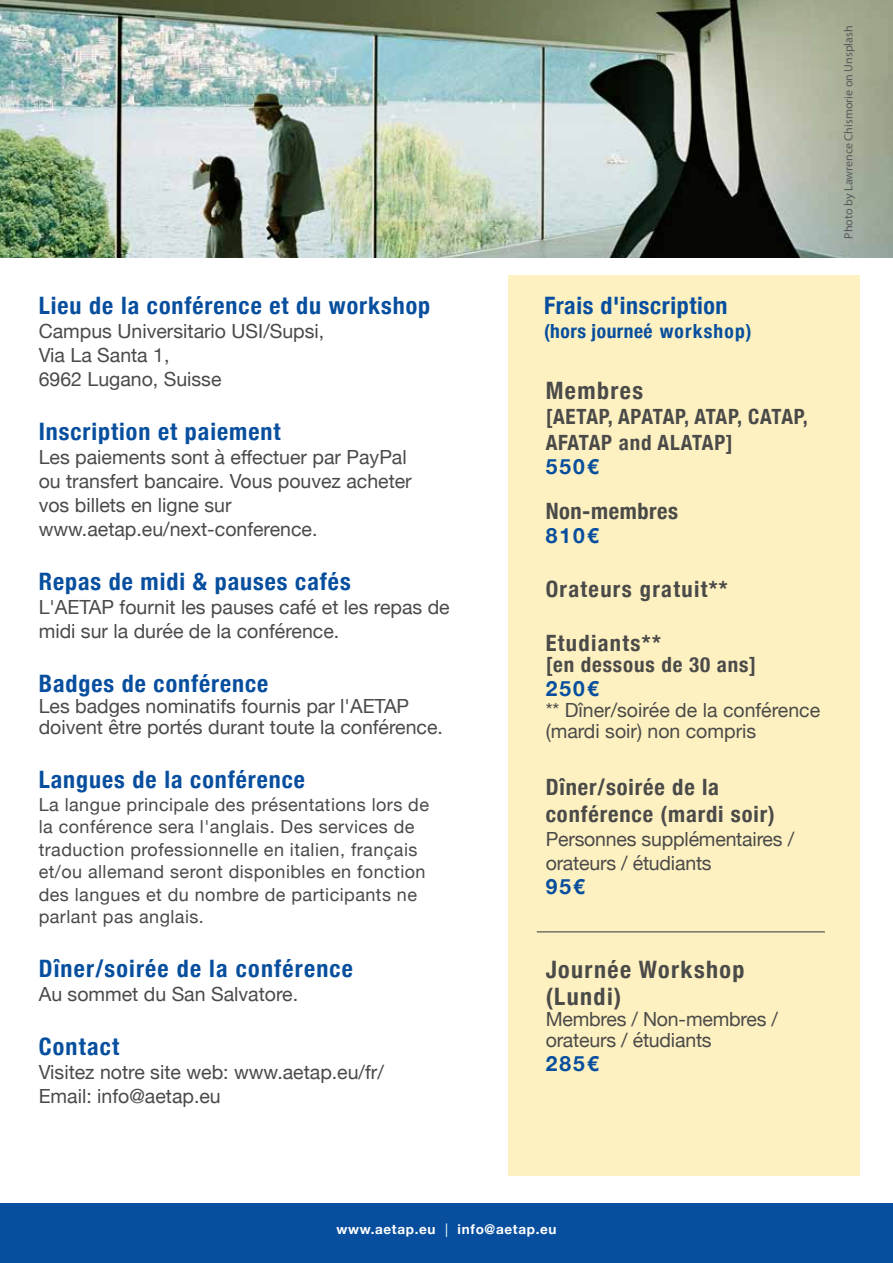
<style>
.page{position:relative;width:893px;height:1263px;background:#fff}
.page>*{position:absolute;margin:0;border:0;box-sizing:border-box;transform-origin:0 0}
.t1{font:700 condensed 24px "Helvetica Neue";letter-spacing:.04em;color:#074f9e}
.t2{font:700 condensed 24px/27px "Helvetica Neue";letter-spacing:.06em;color:#4a4a49}
.t3{font:700 condensed 22.5px/27px "Helvetica Neue";letter-spacing:.04em;color:#4a4a49}
.t4{font:700 condensed 22.5px "Helvetica Neue";letter-spacing:.06em;color:#4a4a49}
.t5{font:700 condensed 21px/25.5px "Helvetica Neue";letter-spacing:.04em;color:#4a4a49}
.t6{font:700 21px "Helvetica Neue";letter-spacing:.1em;color:#074f9e}
.t7{font:19.5px/24px "Helvetica Neue";color:#4a4a49}
.t8{font:700 condensed 19.5px "Helvetica Neue";letter-spacing:.025em;color:#074f9e}
.t9{font:18px/22.5px "Helvetica Neue";letter-spacing:.025em;color:#4a4a49}
.t10{font:700 13.5px "Helvetica Neue";letter-spacing:.05em;color:#fff}
.t11{font:12px "Myriad Pro";color:#58595b}
.s1{font-weight:400}
</style>
<div class="page">
<div style="left:0;top:1203px;width:893px;height:60px;background:#074f9e"></div>
<img style="left:0;top:0;width:893px;height:258px">
<div style="left:508px;top:276px;width:351px;height:900px;background:#fef1c1"></div>
<hr style="left:537px;top:931px;width:288px;height:1px;background:#4a4a49">
<p class="t1" style="left:39px;top:286px;width:393px">Lieu de la conférence et du workshop</p>
<p class="t7" style="left:39px;top:320px;width:287px">Campus Universitario USI/Supsi,<br>Via La Santa 1,<br>6962 Lugano, Suisse</p>
<p class="t1" style="left:39px;top:412px;width:243px">Inscription et paiement</p>
<p class="t7" style="left:39px;top:446px;width:375px">Les paiements sont à effectuer par PayPal ou transfert bancaire. Vous pouvez acheter vos billets en ligne sur www.aetap.eu/next-conference.</p>
<p class="t1" style="left:39px;top:562px;width:313px">Repas de midi &amp; pauses cafés</p>
<p class="t7" style="left:39px;top:596px;width:413px">L'AETAP fournit les pauses café et les repas de midi sur la durée de la conférence.</p>
<p class="t1" style="left:39px;top:664px;width:231px">Badges de conférence</p>
<p class="t7" style="left:39px;top:697px;width:406px;line-height:21px">Les badges nominatifs fournis par l'AETAP doivent être portés durant toute la conférence.</p>
<p class="t1" style="left:39px;top:760px;width:268px">Langues de la conférence</p>
<p class="t9" style="left:39px;top:794px;width:392px">La langue principale des présentations lors de la conférence sera l'anglais. Des services de traduction professionnelle en italien, français et/ou allemand seront disponibles en fonction des langues et du nombre de participants ne parlant pas anglais.</p>
<p class="t1" style="left:39px;top:949px;width:316px">Dîner/soirée de la conférence</p>
<p class="t7" style="left:39px;top:983px;width:261px">Au sommet du San Salvatore.</p>
<p class="t1" style="left:39px;top:1027px;width:82px">Contact</p>
<p class="t7" style="left:39px;top:1061px;width:347px">Visitez notre site web: www.aetap.eu/fr/<br>Email: info@aetap.eu</p>
<p class="t1" style="left:544px;top:286px;width:185px">Frais d'inscription</p>
<p class="t8" style="left:544px;top:314px;width:209px">(hors journeé workshop)</p>
<p class="t2" style="left:546px;top:375px;width:99px">Membres</p>
<p class="t5" style="left:546px;top:402px;width:264px">[AETAP, APATAP, ATAP, CATAP,<br>AFATAP and ALATAP]</p>
<p class="t6" style="left:546px;top:450px;width:55px">550€</p>
<p class="t3" style="left:546px;top:496px;width:134px">Non-membres</p>
<p class="t6" style="left:546px;top:519px;width:55px">810€</p>
<p class="t4" style="left:546px;top:570px;width:184px">Orateurs gratuit**</p>
<p class="t4" style="left:546px;top:624px;width:117px">Etudiants**</p>
<p class="t5" style="left:546px;top:650px;width:212px">[en dessous de 30 ans]</p>
<p class="t6" style="left:546px;top:672px;width:55px">250€</p>
<p class="t7" style="left:546px;top:700px;width:276px;line-height:21px">** Dîner/soirée de la conférence (mardi soir) non compris</p>
<p class="t3" style="left:546px;top:772px;width:231px">Dîner/soirée de la conférence (mardi soir)</p>
<p class="t7" style="left:546px;top:828px;width:250px">Personnes supplémentaires / orateurs / étudiants</p>
<p class="t6" style="left:546px;top:870px;width:41px">95€</p>
<p class="t11" style="left:841px;top:239px;width:214px;rotate:-90deg">Photo by Lawrence Chismorie on Unsplash</p>
<p class="t2" style="left:546px;top:954px;width:200px">Journée Workshop (Lundi)</p>
<p class="t7" style="left:546px;top:1009px;width:234px;line-height:21px">Membres / Non-membres / orateurs / étudiants</p>
<p class="t6" style="left:546px;top:1047px;width:55px">285€</p>
<p class="t10" style="left:336px;top:1218px;width:222px">www.aetap.eu <span class="s1">|</span> info@aetap.eu</p>
</div>
